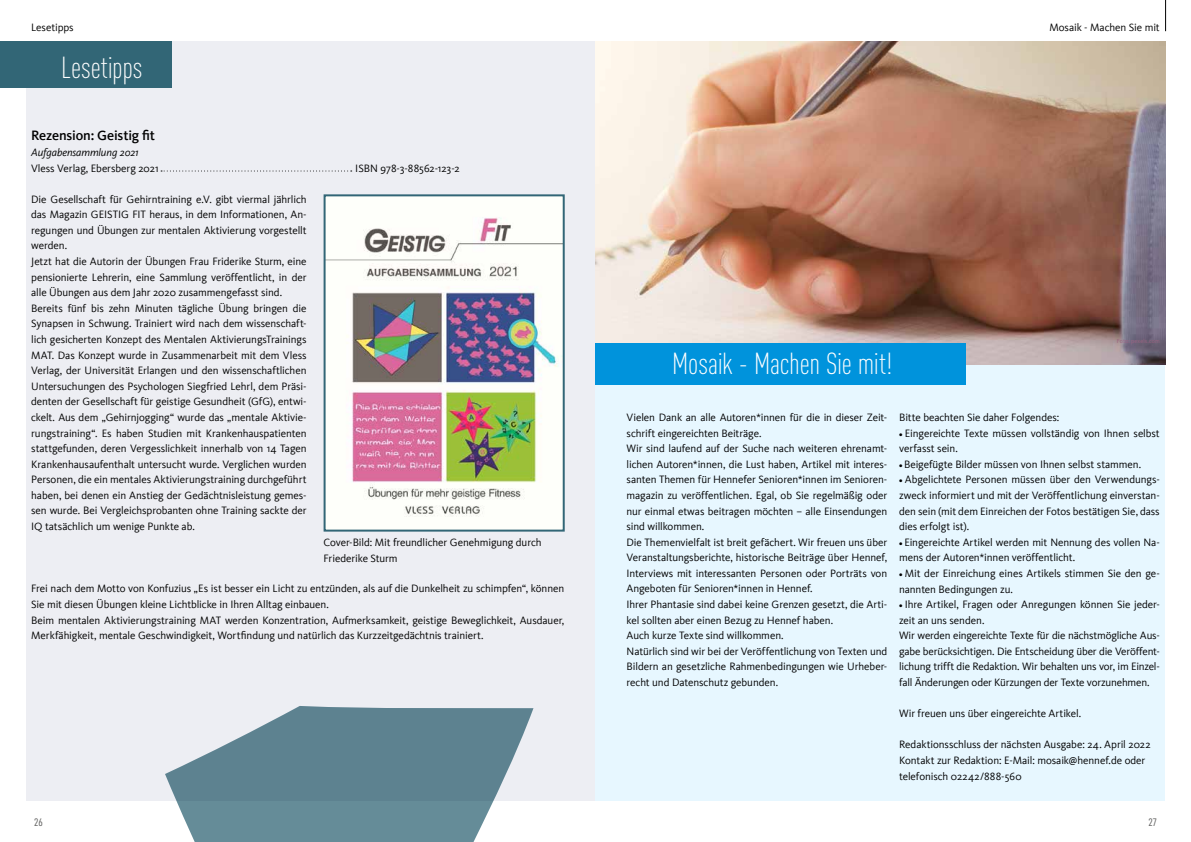
<style>
.page{position:relative;width:1191px;height:842px;background:#fff}
.page>*{position:absolute;margin:0;border:0;box-sizing:border-box;transform-origin:0 0}
.t1{font:300 condensed 30px "DIN Pro";letter-spacing:-.01em;color:#fff}
.t2{font:500 14px "Kievit";letter-spacing:-.015em;color:#000}
.t3{font:11px/15.6px "Kievit";letter-spacing:-.01em;color:#000}
.t4{font:italic 11px "Kievit";letter-spacing:-.01em;color:#000}
.t5{font:11px "D DIN Condensed";color:#656564}
.t6{font:6px "Kievit";letter-spacing:.01em;color:#9a6080}
.s1{font-weight:700;font-size:7.8px}
</style>
<div class="page">
<div style="left:26px;top:41px;width:569px;height:760px;background:#edeef3"></div>
<div style="left:595px;top:41px;width:570px;height:760px;background:#e7f7ff"></div>
<hr style="left:1165px;top:0;width:1px;height:31px;background:#000">
<svg style="left:165px;top:706px;width:368px;height:136px;fill:#5d8290"></svg>
<img style="left:326px;top:197px;width:236px;height:332px">
<div style="left:323px;top:194px;width:242px;height:338px;border:2px solid #326676"></div>
<div style="left:0;top:41px;width:171px;height:46px;background:#326676"></div>
<img style="left:595px;top:41px;width:570px;height:323px">
<div style="left:595px;top:343px;width:370px;height:41px;background:#0093dc"></div>
<svg style="left:161px;top:170px;width:191px;height:1px"></svg>
<p class="t3" style="left:31px;top:20px;width:44px">Lesetipps</p>
<h1 class="t1" style="left:61px;top:46px;width:83px">Lesetipps</h1>
<p class="t2" style="left:31px;top:128px;width:125px">Rezension: Geistig fit</p>
<p class="t4" style="left:31px;top:146px;width:109px">Aufgabensammlung 2021</p>
<p class="t3" style="left:31px;top:160px;width:129px">Vless Verlag, Ebersberg 2021</p>
<p class="t3" style="left:355px;top:160px;width:106px">ISBN 978-3-88562-123-2</p>
<p class="t3" style="left:31px;top:191px;width:277px">Die Gesellschaft für Gehirntraining e.V. gibt viermal jährlich das Magazin GEISTIG FIT heraus, in dem Informationen, An&shy;regungen und Übungen zur mentalen Aktivierung vorgestellt werden.<br>Jetzt hat die Autorin der Übungen Frau Friderike Sturm, eine pensionierte Lehrerin, eine Sammlung veröffentlicht, in der alle Übungen aus dem Jahr 2020 zusammengefasst sind.<br>Bereits fünf bis zehn Minuten tägliche Übung bringen die Synapsen in Schwung. Trainiert wird nach dem wissenschaft&shy;lich gesicherten Konzept des Mentalen AktivierungsTrainings MAT. Das Konzept wurde in Zusammenarbeit mit dem Vless Verlag, der Universität Erlangen und den wissenschaftlichen Untersuchungen des Psychologen Siegfried Lehrl, dem Präsi&shy;denten der Gesellschaft für geistige Gesundheit (GfG), entwi&shy;ckelt. Aus dem „Gehirnjogging“ wurde das „mentale Aktivie&shy;rungstraining“. Es haben Studien mit Krankenhauspatienten stattgefunden, deren Vergesslichkeit innerhalb von 14 Tagen Krankenhausaufenthalt untersucht wurde. Verglichen wurden Personen, die ein mentales Aktivierungstraining durchgeführt haben, bei denen ein Anstieg der Gedächtnisleistung gemes&shy;sen wurde. Bei Vergleichsprobanten ohne Training sackte der IQ tatsächlich um wenige Punkte ab.</p>
<p class="t3" style="left:323px;top:535px;width:219px">Cover-Bild: Mit freundlicher Genehmigung durch<br>Friederike Sturm</p>
<p class="t3" style="left:31px;top:581px;width:534px">Frei nach dem Motto von Konfuzius „Es ist besser ein Licht zu entzünden, als auf die Dunkelheit zu schimpfen“, können Sie mit diesen Übungen kleine Lichtblicke in Ihren Alltag einbauen.<br>Beim mentalen Aktivierungstraining MAT werden Konzentration, Aufmerksamkeit, geistige Beweglichkeit, Ausdauer, Merkfähigkeit, mentale Geschwindigkeit, Wortfindung und natürlich das Kurzzeitgedächtnis trainiert.</p>
<p class="t3" style="left:1049px;top:20px;width:112px">Mosaik - Machen Sie mit</p>
<h1 class="t1" style="left:672px;top:342px;width:221px">Mosaik - Machen Sie mit!</h1>
<p class="t6" style="left:1117px;top:338px;width:44px">Foto: pexels.com</p>
<p class="t3" style="left:626px;top:410px;width:262px">Vielen Dank an alle Autoren*innen für die in dieser Zeit&shy;schrift eingereichten Beiträge.<br>Wir sind laufend auf der Suche nach weiteren ehrenamt&shy;lichen Autoren*innen, die Lust haben, Artikel mit interes&shy;santen Themen für Hennefer Senioren*innen im Senioren&shy;magazin zu veröffentlichen. Egal, ob Sie regelmäßig oder nur einmal etwas beitragen möchten – alle Einsendungen sind willkommen.<br>Die Themenvielfalt ist breit gefächert. Wir freuen uns über Veranstaltungsberichte, historische Beiträge über Hennef, Interviews mit interessanten Personen oder Porträts von Angeboten für Senioren*innen in Hennef.<br>Ihrer Phantasie sind dabei keine Grenzen gesetzt, die Arti&shy;kel sollten aber einen Bezug zu Hennef haben.<br>Auch kurze Texte sind willkommen.<br>Natürlich sind wir bei der Veröffentlichung von Texten und Bildern an gesetzliche Rahmenbedingungen wie Urheber&shy;recht und Datenschutz gebunden.</p>
<p class="t3" style="left:899px;top:410px;width:162px">Bitte beachten Sie daher Folgendes:</p>
<p class="t3" style="left:899px;top:425px;width:262px"><span class="s1">•</span> Eingereichte Texte müssen vollständig von Ihnen selbst verfasst sein.</p>
<p class="t3" style="left:899px;top:456px;width:244px"><span class="s1">•</span> Beigefügte Bilder müssen von Ihnen selbst stammen.</p>
<p class="t3" style="left:899px;top:472px;width:262px;text-align:justify"><span class="s1">•</span> Abgelichtete Personen müssen über den Verwendungs&shy;zweck informiert und mit der Veröffentlichung einverstan&shy;den sein (mit dem Einreichen der Fotos bestätigen Sie, dass dies erfolgt ist).</p>
<p class="t3" style="left:899px;top:534px;width:262px"><span class="s1">•</span> Eingereichte Artikel werden mit Nennung des vollen Na&shy;mens der Autoren*innen veröffentlicht.</p>
<p class="t3" style="left:899px;top:566px;width:262px"><span class="s1">•</span> Mit der Einreichung eines Artikels stimmen Sie den ge&shy;nannten Bedingungen zu.</p>
<p class="t3" style="left:899px;top:597px;width:262px"><span class="s1">•</span> Ihre Artikel, Fragen oder Anregungen können Sie jeder&shy;zeit an uns senden.<br>Wir werden eingereichte Texte für die nächstmögliche Aus&shy;gabe berücksichtigen. Die Entscheidung über die Veröffent&shy;lichung trifft die Redaktion. Wir behalten uns vor, im Einzel&shy;fall Änderungen oder Kürzungen der Texte vorzunehmen.</p>
<p class="t3" style="left:899px;top:706px;width:184px">Wir freuen uns über eingereichte Artikel.</p>
<p class="t3" style="left:899px;top:737px;width:253px">Redaktionsschluss der nächsten Ausgabe: 24. April 2022<br>Kontakt zur Redaktion: E-Mail: mosaik@hennef.de oder telefonisch 02242/888-560</p>
<p class="t5" style="left:34px;top:816px;width:10px">26</p>
<p class="t5" style="left:1148px;top:816px;width:10px">27</p>
</div>
